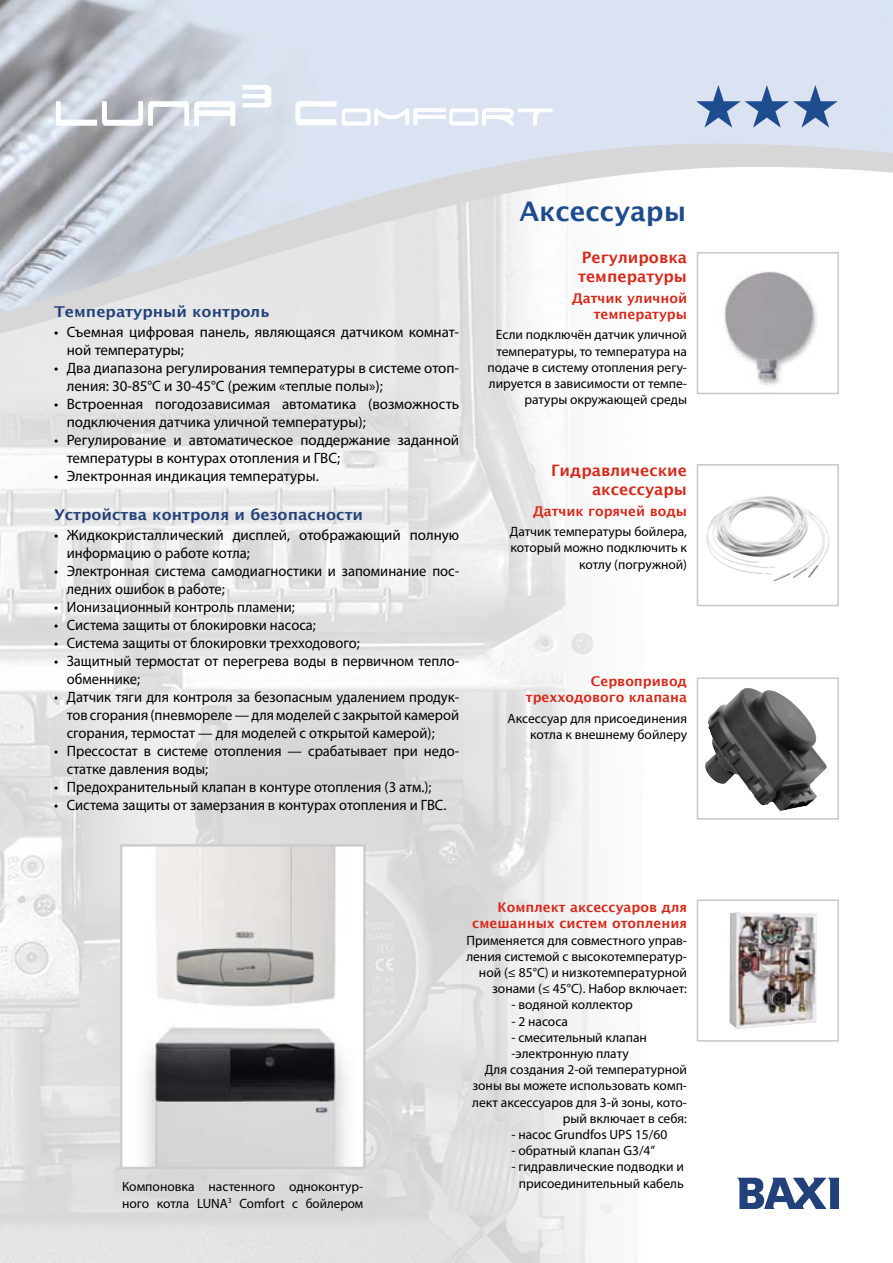
<style>
.page{position:relative;width:893px;height:1263px;background:#fff}
.page>*{position:absolute;margin:0;border:0;box-sizing:border-box;transform-origin:0 0}
.t1{font:700 27px "Lucida Grande";color:#1c4c8e}
.t2{font:700 15.75px/18.9px "Lucida Grande";color:#d82819}
.t3{font:15px/18px "Myriad Pro";color:#000}
.t4{font:700 15px "Lucida Grande";color:#22417a;scale:1.05 1}
.t5{font:13.5px/16.2px "Myriad Pro";color:#000;text-align:right}
.t6{font:700 13.5px/16.2px "Lucida Grande";color:#d82819;text-align:right}
</style>
<div class="page">
<img style="left:0;top:411px;width:613px;height:852px">
<svg style="left:0;top:387px;width:839px;height:24px;fill:#e7e7e7"></svg>
<img style="left:0;top:0;width:893px;height:144px">
<svg style="left:0;top:144px;width:893px;height:243px"></svg>
<svg style="left:737px;top:1178px;width:102px;height:31px"></svg>
<img style="left:729px;top:912px;width:88px;height:117px">
<img style="left:709px;top:255px;width:120px;height:143px">
<img style="left:708px;top:513px;width:121px;height:68px">
<img style="left:705px;top:688px;width:122px;height:123px">
<div style="left:697px;top:252px;width:142px;height:142px;border:2px solid #cecccb"></div>
<div style="left:697px;top:464px;width:142px;height:142px;border:2px solid #cecccb"></div>
<div style="left:697px;top:677px;width:142px;height:143px;border:2px solid #cecccb"></div>
<div style="left:697px;top:899px;width:142px;height:143px;border:2px solid #cecccb"></div>
<img style="left:123px;top:847px;width:240px;height:319px">
<div style="left:120px;top:844px;width:246px;height:325px;border:2px solid #ccc"></div>
<svg style="left:56px;top:101px;width:179px;height:25px"></svg>
<svg style="left:243px;top:85px;width:28px;height:23px"></svg>
<svg style="left:295px;top:101px;width:258px;height:25px"></svg>
<svg style="left:696px;top:85px;width:142px;height:43px"></svg>
<p class="t4" style="left:54px;top:303px;width:207px">Температурный контроль</p>
<p class="t3" style="left:67px;top:323px;width:394px;text-indent:-13px">• Съемная цифровая панель, являющаяся датчиком комнат&shy;ной температуры;</p>
<p class="t3" style="left:67px;top:359px;width:394px;text-indent:-13px">• Два диапазона регулирования температуры в системе отоп&shy;ления: 30-85°С и 30-45°С (режим «теплые полы»);</p>
<p class="t3" style="left:67px;top:395px;width:394px;text-indent:-13px">• Встроенная погодозависимая автоматика (возможность подключения датчика уличной температуры);</p>
<p class="t3" style="left:67px;top:431px;width:394px;text-indent:-13px">• Регулирование и автоматическое поддержание заданной температуры в контурах отопления и ГВС;</p>
<p class="t3" style="left:54px;top:467px;width:266px">• Электронная индикация температуры.</p>
<p class="t4" style="left:54px;top:506px;width:296px">Устройства контроля и безопасности</p>
<p class="t3" style="left:67px;top:526px;width:394px;text-indent:-13px">• Жидкокристаллический дисплей, отображающий полную информацию о работе котла;</p>
<p class="t3" style="left:67px;top:562px;width:394px;text-indent:-13px">• Электронная система самодиагностики и запоминание пос&shy;ледних ошибок в работе;</p>
<p class="t3" style="left:54px;top:598px;width:242px">• Ионизационный контроль пламени;</p>
<p class="t3" style="left:54px;top:616px;width:263px">• Система защиты от блокировки насоса;</p>
<p class="t3" style="left:54px;top:634px;width:307px">• Система защиты от блокировки трехходового;</p>
<p class="t3" style="left:67px;top:652px;width:394px;text-indent:-13px">• Защитный термостат от перегрева воды в первичном тепло&shy;обменнике;</p>
<p class="t3" style="left:67px;top:688px;width:394px;text-align:justify;text-indent:-13px">• Датчик тяги для контроля за безопасным удалением продук&shy;тов сгорания (пневмореле — для моделей с закрытой камерой сгорания, термостат — для моделей с открытой камерой);</p>
<p class="t3" style="left:67px;top:742px;width:394px;text-indent:-13px">• Прессостат в системе отопления — срабатывает при недо&shy;статке давления воды;</p>
<p class="t3" style="left:54px;top:778px;width:379px">• Предохранительный клапан в контуре отопления (3 атм.);</p>
<p class="t3" style="left:54px;top:796px;width:394px">• Система защиты от замерзания в контурах отопления и ГВС.</p>
<h1 class="t1" style="left:519px;top:196px;width:169px">Аксессуары</h1>
<p class="t2" style="left:578px;top:249px;width:110px">Регулировка температуры</p>
<p class="t6" style="left:572px;top:290px;width:117px">Датчик уличной температуры</p>
<p class="t5" style="left:488px;top:327px;width:201px">Если подключён датчик уличной температуры, то температура на подаче в систему отопления регу&shy;лируется в зависимости от темпе&shy;ратуры окружающей среды</p>
<p class="t2" style="left:551px;top:461px;width:137px;text-align:right">Гидравлические аксессуары</p>
<p class="t6" style="left:533px;top:503px;width:156px">Датчик горячей воды</p>
<p class="t5" style="left:510px;top:523px;width:179px">Датчик температуры бойлера, который можно подключить к котлу (погружной)</p>
<p class="t6" style="left:526px;top:673px;width:163px">Сервопривод трехходового клапана</p>
<p class="t5" style="left:507px;top:710px;width:181px">Аксессуар для присоединения котла к внешнему бойлеру</p>
<p class="t5" style="left:122px;top:1178px;width:243px;text-align:left">Компоновка настенного одноконтур&shy;ного котла LUNA<sup>3</sup> Comfort с бойлером</p>
<p class="t6" style="left:472px;top:899px;width:216px">Комплект аксессуаров для смешанных систем отопления</p>
<p class="t5" style="left:466px;top:932px;width:222px">Применяется для совместного управ&shy;ления системой с высокотемператур&shy;ной (≤ 85°С) и низкотемпературной зонами (≤ 45°С). Набор включает:</p>
<p class="t5" style="left:511px;top:996px;width:123px">- водяной коллектор</p>
<p class="t5" style="left:511px;top:1013px;width:58px">- 2 насоса</p>
<p class="t5" style="left:511px;top:1029px;width:137px">- смесительный клапан</p>
<p class="t5" style="left:511px;top:1045px;width:119px">-электронную плату</p>
<p class="t5" style="left:485px;top:1061px;width:204px">Для создания 2-ой температурной</p>
<p class="t5" style="left:472px;top:1077px;width:216px">зоны вы можете использовать комп-</p>
<p class="t5" style="left:472px;top:1094px;width:216px">лект аксессуаров для 3-й зоны, кото-</p>
<p class="t5" style="left:563px;top:1110px;width:126px">рый включает в себя:</p>
<p class="t5" style="left:511px;top:1126px;width:158px">- насос Grundfos UPS 15/60</p>
<p class="t5" style="left:511px;top:1142px;width:145px">- обратный клапан G3/4”</p>
<p class="t5" style="left:511px;top:1158px;width:174px;text-align:center">- гидравлические подводки и присоединительный кабель</p>
</div>
